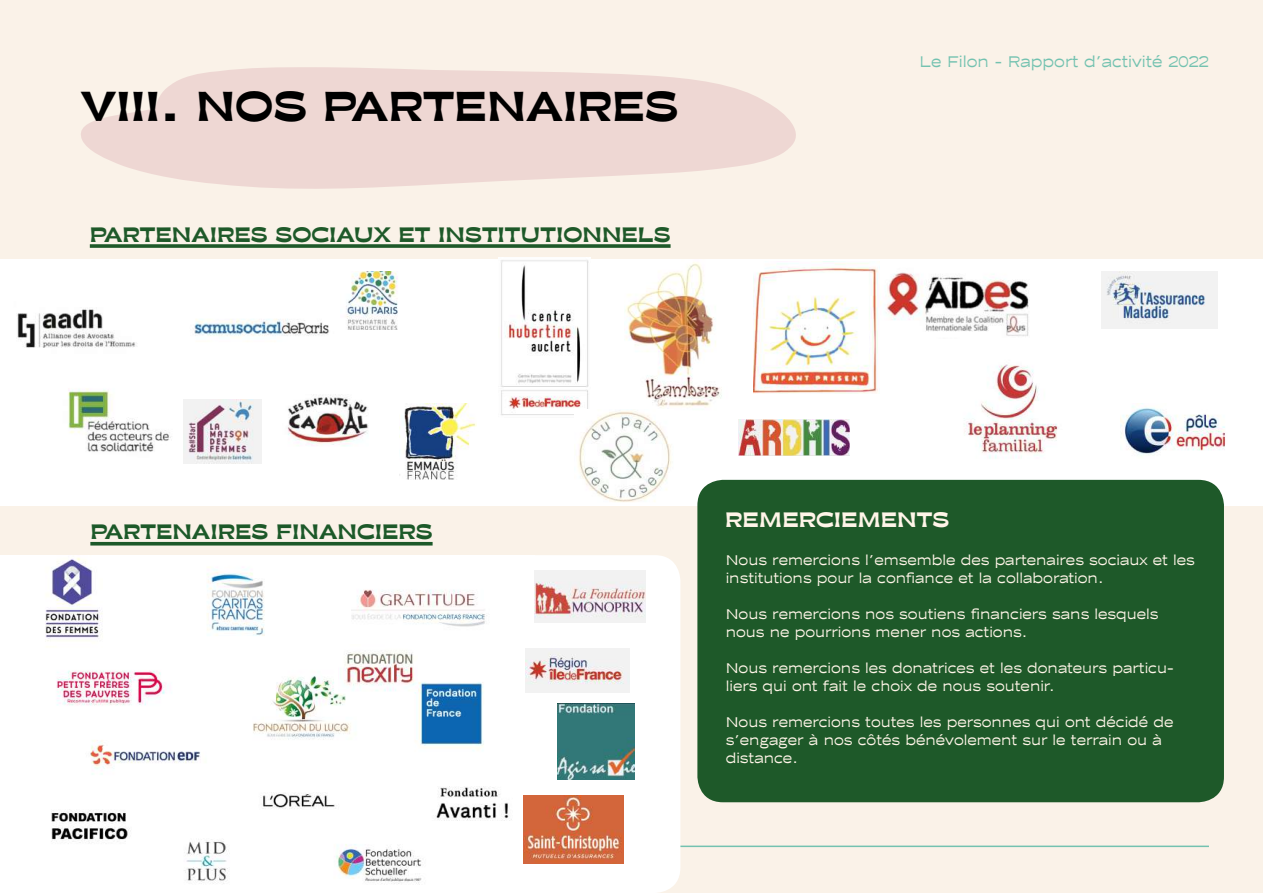
<style>
.page{position:relative;width:1263px;height:893px;background:#faf2e8}
.page>*{position:absolute;margin:0;border:0;box-sizing:border-box;transform-origin:0 0}
.t1{font:700 45px "Moche";color:#000}
.t2{font:700 22.5px "Moche";color:#1e5929}
.t3{font:700 22.5px "Moche";color:#1c5929}
.t4{font:700 22.5px "Moche";color:#fff5e8}
.t5{font:16.5px "Moche";color:#73c2b0}
.t6{font:15px/18px "Moche";color:#fff5e8}
</style>
<div class="page">
<hr style="left:81px;top:846px;width:1128px;height:1px;background:#73c2b0">
<div style="left:154px;top:555px;width:526px;height:338px;background:#fff;border-radius:26px"></div>
<svg style="left:81px;top:67px;width:715px;height:122px;fill:#eed7d3"></svg>
<img style="left:0;top:555px;width:535px;height:338px">
<svg style="left:90px;top:244px;width:580px;height:4px;background:#33683b"></svg>
<div style="left:0;top:259px;width:857px;height:247px;background:#fff"></div>
<img style="left:17px;top:309px;width:383px;height:150px">
<img style="left:499px;top:258px;width:91px;height:157px">
<img style="left:625px;top:262px;width:97px;height:146px">
<div style="left:857px;top:259px;width:406px;height:247px;background:#fff"></div>
<img style="left:575px;top:410px;width:96px;height:92px">
<img style="left:738px;top:420px;width:111px;height:35px">
<img style="left:880px;top:272px;width:149px;height:64px">
<img style="left:964px;top:364px;width:94px;height:95px">
<img style="left:1101px;top:271px;width:117px;height:57px">
<img style="left:1121px;top:406px;width:105px;height:50px">
<hr style="left:90px;top:542px;width:343px;height:3px;background:#1c5929">
<img style="left:525px;top:648px;width:104px;height:44px">
<img style="left:404px;top:404px;width:73px;height:76px">
<img style="left:184px;top:400px;width:77px;height:63px">
<img style="left:340px;top:271px;width:60px;height:59px">
<img style="left:557px;top:704px;width:78px;height:76px">
<img style="left:535px;top:571px;width:110px;height:52px">
<div style="left:697px;top:480px;width:527px;height:322px;background:#1e5929;border-radius:26px"></div>
<img style="left:754px;top:261px;width:124px;height:133px">
<img style="left:524px;top:796px;width:100px;height:68px">
<img style="left:338px;top:644px;width:79px;height:47px">
<h1 class="t1" style="left:81px;top:76px;width:599px">VIII. NOS PARTENAIRES</h1>
<h2 class="t2" style="left:90px;top:219px;width:582px">PARTENAIRES SOCIAUX ET INSTITUTIONNELS</h2>
<p class="t5" style="left:920px;top:52px;width:291px">Le Filon - Rapport d’activité 2022</p>
<h2 class="t3" style="left:90px;top:517px;width:344px">PARTENAIRES FINANCIERS</h2>
<h2 class="t4" style="left:725px;top:505px;width:225px">REMERCIEMENTS</h2>
<p class="t6" style="left:726px;top:551px;width:471px">Nous remercions l'emsemble des partenaires sociaux et les institutions pour la confiance et la collaboration.</p>
<p class="t6" style="left:726px;top:605px;width:434px">Nous remercions nos soutiens financiers sans lesquels nous ne pourrions mener nos actions.</p>
<p class="t6" style="left:726px;top:659px;width:449px">Nous remercions les donatrices et les donateurs particu&shy;liers qui ont fait le choix de nous soutenir.</p>
<p class="t6" style="left:726px;top:713px;width:449px">Nous remercions toutes les personnes qui ont décidé de s'engager à nos côtés bénévolement sur le terrain ou à distance.</p>
</div>
